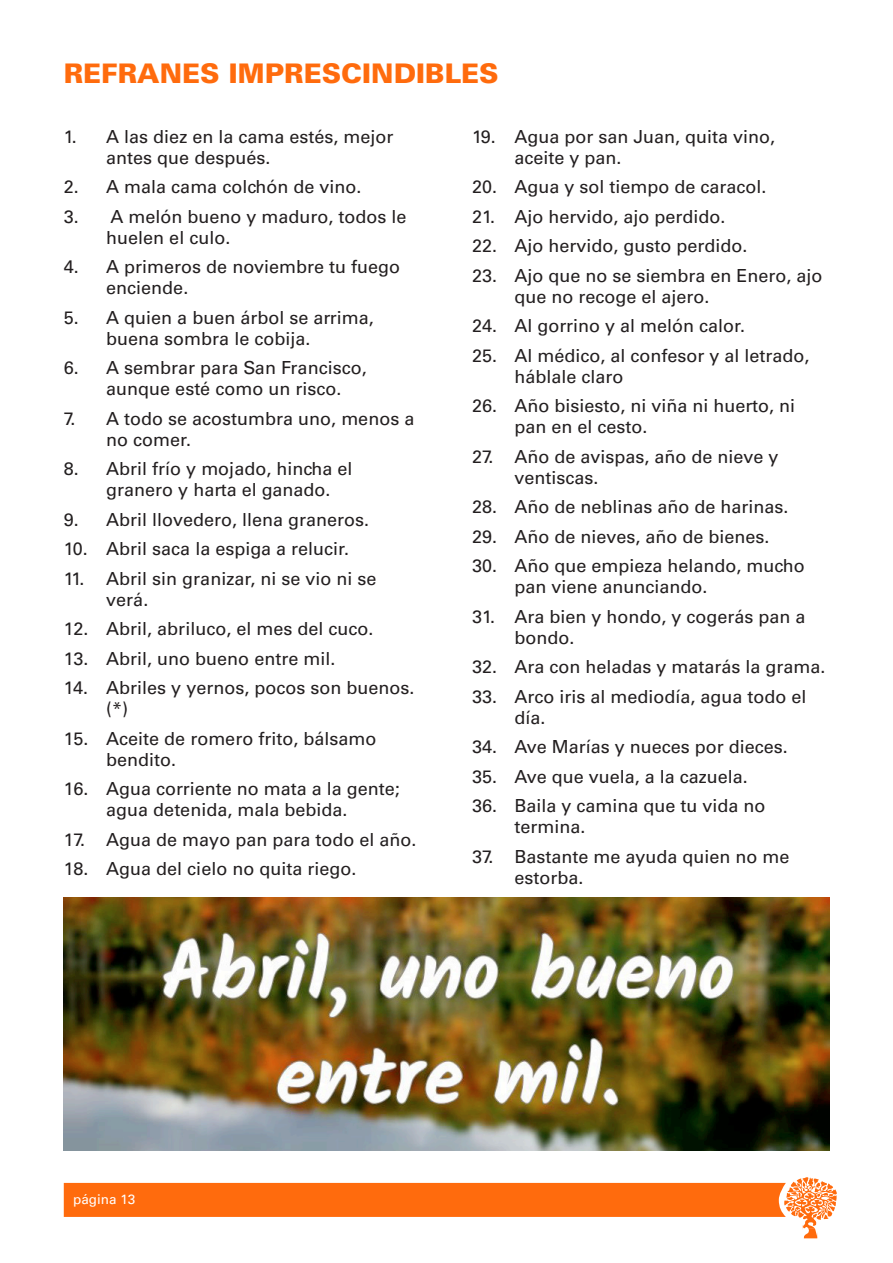
<style>
.page{position:relative;width:893px;height:1263px;background:#fff}
.page>*{position:absolute;margin:0;border:0;box-sizing:border-box;transform-origin:0 0}
.t1{font:900 27px "Univers LT Std";color:#ff6b0d}
.t2{font:18px/21px "Univers LT Std";color:#231f20}
.t3{font:13.5px "Univers LT Std";color:#fff}
</style>
<div class="page">
<svg style="left:64px;top:1177px;width:773px;height:61px"></svg>
<img style="left:64px;top:898px;width:765px;height:252px">
<h1 class="t1" style="left:64px;top:57px;width:436px">REFRANES IMPRESCINDIBLES</h1>
<p class="t2" style="left:106px;top:126px;width:289px;text-indent:-43px">1. A las diez en la cama estés, mejor antes que después.</p>
<p class="t2" style="left:64px;top:176px;width:299px">2. A mala cama colchón de vino.</p>
<p class="t2" style="left:106px;top:206px;width:302px;text-indent:-43px">3. A melón bueno y maduro, todos le huelen el culo.</p>
<p class="t2" style="left:106px;top:256px;width:295px;text-indent:-43px">4. A primeros de noviembre tu fuego enciende.</p>
<p class="t2" style="left:106px;top:307px;width:269px;text-indent:-43px">5. A quien a buen árbol se arrima, buena sombra le cobija.</p>
<p class="t2" style="left:106px;top:357px;width:262px;text-indent:-43px">6. A sembrar para San Francisco, aunque esté como un risco.</p>
<p class="t2" style="left:106px;top:408px;width:310px;text-indent:-43px">7. A todo se acostumbra uno, menos a no comer.</p>
<p class="t2" style="left:106px;top:458px;width:248px;text-indent:-43px">8. Abril frío y mojado, hincha el granero y harta el ganado.</p>
<p class="t2" style="left:64px;top:509px;width:307px">9. Abril llovedero, llena graneros.</p>
<p class="t2" style="left:64px;top:539px;width:287px">10. Abril saca la espiga a relucir.</p>
<p class="t2" style="left:106px;top:568px;width:272px;text-indent:-43px">11. Abril sin granizar, ni se vio ni se verá.</p>
<p class="t2" style="left:64px;top:619px;width:311px">12. Abril, abriluco, el mes del cuco.</p>
<p class="t2" style="left:64px;top:648px;width:273px">13. Abril, uno bueno entre mil.</p>
<p class="t2" style="left:106px;top:678px;width:310px;text-indent:-43px">14. Abriles y yernos, pocos son buenos. (*)</p>
<p class="t2" style="left:106px;top:728px;width:272px;text-indent:-43px">15. Aceite de romero frito, bálsamo bendito.</p>
<p class="t2" style="left:64px;top:779px;width:338px;text-align:center">16. Agua corriente no mata a la gente; agua detenida, mala bebida.</p>
<p class="t2" style="left:64px;top:829px;width:354px">17. Agua de mayo pan para todo el año.</p>
<p class="t2" style="left:64px;top:859px;width:294px">18. Agua del cielo no quita riego.</p>
<p class="t2" style="left:514px;top:126px;width:262px;text-indent:-43px">19. Agua por san Juan, quita vino, aceite y pan.</p>
<p class="t2" style="left:472px;top:176px;width:296px">20. Agua y sol tiempo de caracol.</p>
<p class="t2" style="left:472px;top:206px;width:255px">21. Ajo hervido, ajo perdido.</p>
<p class="t2" style="left:472px;top:235px;width:277px">22. Ajo hervido, gusto perdido.</p>
<p class="t2" style="left:514px;top:265px;width:310px;text-indent:-43px">23. Ajo que no se siembra en Enero, ajo que no recoge el ajero.</p>
<p class="t2" style="left:472px;top:316px;width:275px">24. Al gorrino y al melón calor.</p>
<p class="t2" style="left:514px;top:345px;width:297px;text-indent:-43px">25. Al médico, al confesor y al letrado, háblale claro</p>
<p class="t2" style="left:514px;top:396px;width:282px;text-indent:-43px">26. Año bisiesto, ni viña ni huerto, ni pan en el cesto.</p>
<p class="t2" style="left:514px;top:446px;width:266px;text-indent:-43px">27. Año de avispas, año de nieve y ventiscas.</p>
<p class="t2" style="left:472px;top:497px;width:318px">28. Año de neblinas año de harinas.</p>
<p class="t2" style="left:472px;top:526px;width:299px">29. Año de nieves, año de bienes.</p>
<p class="t2" style="left:514px;top:556px;width:292px;text-indent:-43px">30. Año que empieza helando, mucho pan viene anunciando.</p>
<p class="t2" style="left:514px;top:606px;width:293px;text-indent:-43px">31. Ara bien y hondo, y cogerás pan a bondo.</p>
<p class="t2" style="left:472px;top:657px;width:355px">32. Ara con heladas y matarás la grama.</p>
<p class="t2" style="left:514px;top:686px;width:294px;text-indent:-43px">33. Arco iris al mediodía, agua todo el día.</p>
<p class="t2" style="left:472px;top:737px;width:317px">34. Ave Marías y nueces por dieces.</p>
<p class="t2" style="left:472px;top:766px;width:277px">35. Ave que vuela, a la cazuela.</p>
<p class="t2" style="left:514px;top:796px;width:253px;text-indent:-43px">36. Baila y camina que tu vida no termina.</p>
<p class="t2" style="left:514px;top:846px;width:277px;text-indent:-43px">37. Bastante me ayuda quien no me estorba.</p>
<p class="t3" style="left:73px;top:1191px;width:64px">página 13</p>
</div>
